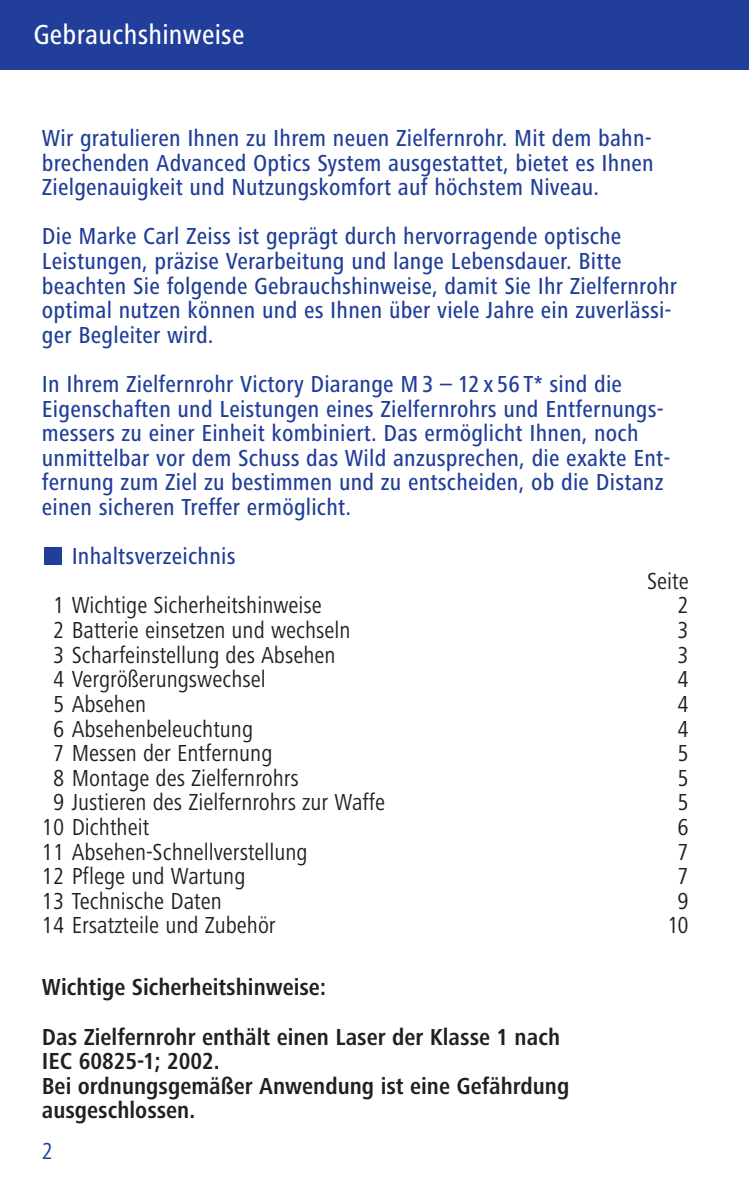
<style>
.page{position:relative;width:749px;height:1191px;background:#fff}
.page>*{position:absolute;margin:0;border:0;box-sizing:border-box;transform-origin:0 0}
.t1{font:500 condensed 28.5px "Frutiger Next LT";letter-spacing:.01em;color:#fff}
.t2{font:500 condensed 24px/24.6px "Frutiger Next LT";letter-spacing:.01em;color:#203e9a}
.t3{font:condensed 24px "Frutiger Next LT";color:#231f1f}
.t4{font:700 condensed 24px/24.6px "Frutiger Next LT";color:#231f1f}
.t5{font:condensed 24px "Frutiger Next LT";color:#203e9a}
</style>
<div class="page">
<svg style="left:0;top:0;width:748px;height:565px"></svg>
<p class="t1" style="left:33px;top:24px;width:212px">Gebrauchshinweise</p>
<p class="t2" style="left:42px;top:127px;width:613px;text-align:justify">Wir gratulieren Ihnen zu Ihrem neuen Zielfernrohr. Mit dem bahn&shy;brechenden Advanced Optics System ausgestattet, bietet es Ihnen Zielgenauigkeit und Nutzungskomfort auf höchstem Niveau.</p>
<p class="t2" style="left:42px;top:226px;width:636px">Die Marke Carl Zeiss ist geprägt durch hervorragende optische Leistungen, präzise Verarbeitung und lange Lebensdauer. Bitte beachten Sie folgende Gebrauchshinweise, damit Sie Ihr Zielfernrohr optimal nutzen können und es Ihnen über viele Jahre ein zuverlässi&shy;ger Begleiter wird.</p>
<p class="t2" style="left:42px;top:373px;width:630px">In Ihrem Zielfernrohr Victory Diarange M 3 – 12 x 56 T* sind die Eigenschaften und Leistungen eines Zielfernrohrs und Entfernungs&shy;messers zu einer Einheit kombiniert. Das ermöglicht Ihnen, noch unmittelbar vor dem Schuss das Wild anzusprechen, die exakte Ent&shy;fernung zum Ziel zu bestimmen und zu entscheiden, ob die Distanz einen sicheren Treffer ermöglicht.</p>
<p class="t2" style="left:72px;top:546px;width:165px">Inhaltsverzeichnis</p>
<p class="t3" style="left:647px;top:571px;width:43px">Seite</p>
<p class="t3" style="left:53px;top:596px;width:270px">1 Wichtige Sicherheitshinweise</p>
<p class="t3" style="left:677px;top:596px;width:13px">2</p>
<p class="t3" style="left:53px;top:621px;width:299px">2 Batterie einsetzen und wechseln</p>
<p class="t3" style="left:677px;top:621px;width:13px">3</p>
<p class="t3" style="left:53px;top:645px;width:284px">3 Scharfeinstellung des Absehen</p>
<p class="t3" style="left:677px;top:645px;width:13px">3</p>
<p class="t3" style="left:53px;top:670px;width:214px">4 Vergrößerungswechsel</p>
<p class="t3" style="left:677px;top:670px;width:13px">4</p>
<p class="t3" style="left:53px;top:694px;width:95px">5 Absehen</p>
<p class="t3" style="left:677px;top:694px;width:13px">4</p>
<p class="t3" style="left:53px;top:719px;width:201px">6 Absehenbeleuchtung</p>
<p class="t3" style="left:677px;top:719px;width:13px">4</p>
<p class="t3" style="left:53px;top:744px;width:221px">7 Messen der Entfernung</p>
<p class="t3" style="left:677px;top:744px;width:13px">5</p>
<p class="t3" style="left:53px;top:768px;width:247px">8 Montage des Zielfernrohrs</p>
<p class="t3" style="left:677px;top:768px;width:13px">5</p>
<p class="t3" style="left:53px;top:793px;width:333px">9 Justieren des Zielfernrohrs zur Waffe</p>
<p class="t3" style="left:677px;top:793px;width:13px">5</p>
<p class="t3" style="left:42px;top:817px;width:109px">10 Dichtheit</p>
<p class="t3" style="left:677px;top:817px;width:13px">6</p>
<p class="t3" style="left:42px;top:842px;width:267px">11 Absehen-Schnellverstellung</p>
<p class="t3" style="left:677px;top:842px;width:13px">7</p>
<p class="t3" style="left:42px;top:867px;width:205px">12 Pflege und Wartung</p>
<p class="t3" style="left:677px;top:867px;width:13px">7</p>
<p class="t3" style="left:42px;top:891px;width:181px">13 Technische Daten</p>
<p class="t3" style="left:677px;top:891px;width:13px">9</p>
<p class="t3" style="left:42px;top:916px;width:235px">14 Ersatzteile und Zubehör</p>
<p class="t3" style="left:667px;top:916px;width:23px">10</p>
<p class="t4" style="left:42px;top:964px;width:519px;line-height:49.2px">Wichtige Sicherheitshinweise:<br>Das Zielfernrohr enthält einen Laser der Klasse 1 nach</p>
<p class="t4" style="left:42px;top:1050px;width:529px">IEC 60825-1; 2002.<br>Bei ordnungsgemäßer Anwendung ist eine Gefährdung ausgeschlossen.</p>
<p class="t5" style="left:42px;top:1142px;width:13px">2</p>
</div>
